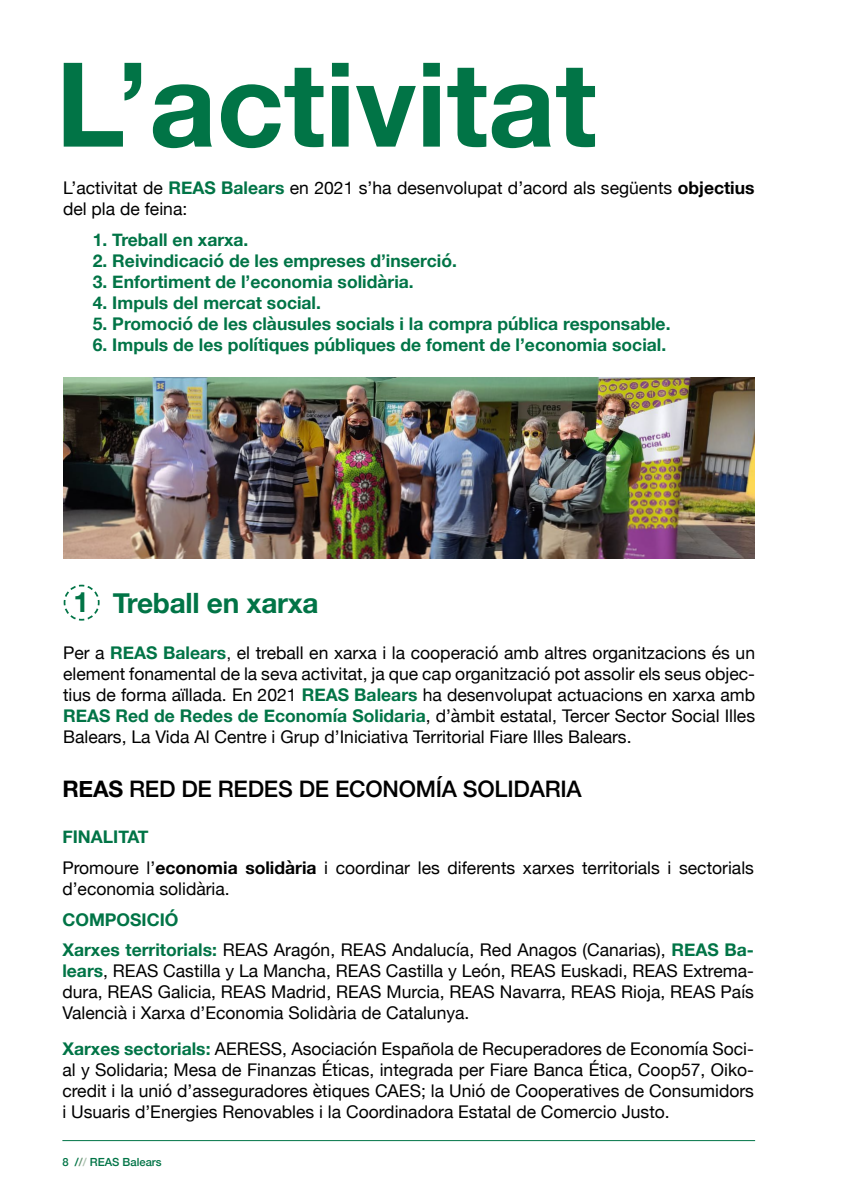
<style>
.page{position:relative;width:844px;height:1191px;background:#fff}
.page>*{position:absolute;margin:0;border:0;box-sizing:border-box;transform-origin:0 0}
.t1{font:700 117.25px "Helvetica Neue";color:#017446}
.t2{font:700 28px "Helvetica Neue";letter-spacing:-.01em;color:#017446}
.t3{font:500 22.75px "Helvetica Neue";letter-spacing:-.01em;color:#000}
.t4{font:17.5px/21px "Helvetica Neue";color:#000}
.t5{font:700 17.5px "Helvetica Neue";color:#017446}
.t6{font:500 11.2px "Helvetica Neue";color:#017446}
.s1{font-weight:700;color:#017446}
.s2{font-weight:700}
.s3{font-family:"Arial"}
.s4{color:#6a9676}
.s5{color:#adc1b0}
</style>
<div class="page">
<img style="left:64px;top:378px;width:690px;height:180px">
<hr style="left:62px;top:1140px;width:693px;height:1px;background:#017446">
<svg style="left:63px;top:584px;width:37px;height:37px"></svg>
<h1 class="t1" style="left:56px;top:13px;width:542px">L’activitat</h1>
<p class="t4" style="left:63px;top:179px;width:693px">L’activitat de <span class="s1">REAS Balears</span> en 2021 s’ha desenvolupat d’acord als següents <span class="s2">objectius </span>del pla de feina:</p>
<p class="t5" style="left:93px;top:226px;width:157px">1. Treball en xarxa.</p>
<p class="t5" style="left:93px;top:247px;width:365px">2. Reivindicació de les empreses d’inserció.</p>
<p class="t5" style="left:93px;top:268px;width:322px">3. Enfortiment de l’economia solidària.</p>
<p class="t5" style="left:93px;top:289px;width:230px">4. Impuls del mercat social.</p>
<p class="t5" style="left:93px;top:310px;width:579px">5. Promoció de les clàusules socials i la compra pública responsable.</p>
<p class="t5" style="left:93px;top:331px;width:575px">6. Impuls de les polítiques públiques de foment de l’economia social.</p>
<h2 class="t2" style="left:74px;top:580px;width:17px">1</h2>
<h2 class="t2" style="left:113px;top:581px;width:207px">Treball en xarxa</h2>
<p class="t4" style="left:63px;top:643px;width:693px;text-align:justify">Per a <span class="s1">REAS Balears</span><span class="s3">,</span> el treball en xarxa i la cooperació amb altres organitzacions és un element fonamental de la seva activitat, ja que cap organització pot assolir els seus objec&shy;tius de forma aïllada. En 2021 <span class="s1">REAS Balears</span> ha desenvolupat actuacions en xarxa amb <span class="s1">REAS Red de Redes de Economía Solidaria</span>, d’àmbit estatal, Tercer Sector Social Illes Balears, La Vida Al Centre i Grup d’Iniciativa Territorial Fiare Illes Balears.</p>
<h3 class="t3" style="left:62px;top:770px;width:520px"><span class="s2">REAS</span> RED DE REDES DE ECONOMÍA SOLIDARIA</h3>
<p class="t4" style="left:62px;top:822px;width:693px;line-height:31px"><span class="s1">FINALITAT<br></span>Promoure l’<span class="s2">economia solidària</span> i coordinar les diferents xarxes territorials i sectorials</p>
<p class="t4" style="left:62px;top:879px;width:169px">d’economia solidària.</p>
<p class="t4" style="left:62px;top:904px;width:693px;line-height:31px"><span class="s1">COMPOSICIÓ<br>Xarxes territorials:</span> REAS Aragón, REAS Andalucía, Red Anagos (Canarias), <span class="s1">REAS Ba-</span></p>
<p class="t4" style="left:62px;top:961px;width:693px;text-align:justify"><span class="s1">lears</span>, REAS Castilla y La Mancha, REAS Castilla y León, REAS Euskadi, REAS Extrema&shy;dura, REAS Galicia, REAS Madrid, REAS Murcia, REAS Navarra, REAS Rioja, REAS País Valencià i Xarxa d’Economia Solidària de Catalunya.</p>
<p class="t4" style="left:62px;top:1039px;width:693px;text-align:justify"><span class="s1">Xarxes sectorials:</span> AERESS, Asociación Española de Recuperadores de Economía Soci&shy;al y Solidaria; Mesa de Finanzas Éticas, integrada per Fiare Banca Ética, Coop57, Oiko&shy;credit i la unió d’asseguradores ètiques CAES; la Unió de Cooperatives de Consumidors i Usuaris d’Energies Renovables i la Coordinadora Estatal de Comercio Justo.</p>
<p class="t6" style="left:62px;top:1152px;width:101px">8 /<span class="s4">/</span><span class="s5">/</span> REAS Balears</p>
</div>
